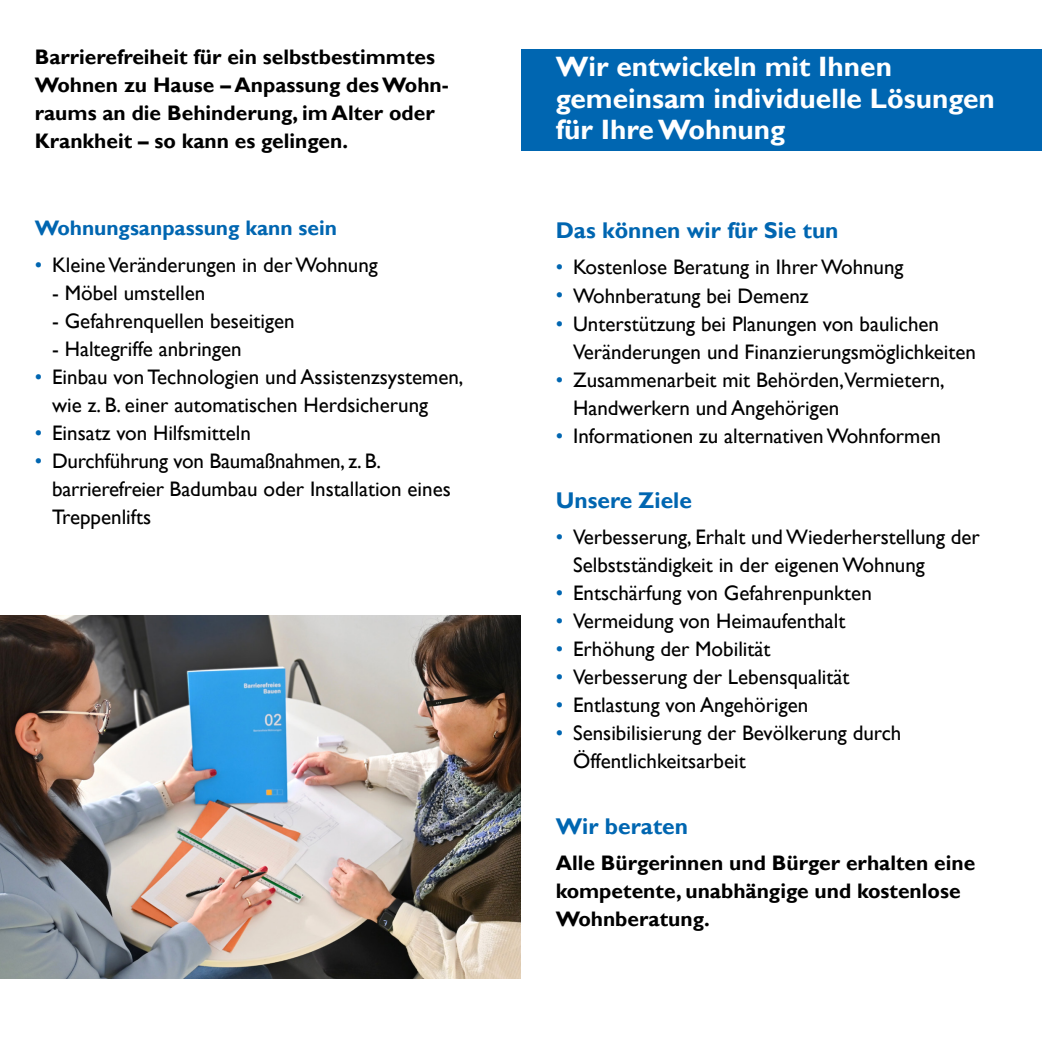
<style>
.page{position:relative;width:1042px;height:1042px;background:#fff}
.page>*{position:absolute;margin:0;border:0;box-sizing:border-box;transform-origin:0 0}
.t1{font:700 28px/31.5px "Gill Alt One";color:#fff}
.t2{font:700 22.75px "Gill Alt One";color:#0066b1}
.t3{font:21px/28px "Gill Alt One";color:#000}
.t4{font:700 21px/28px "Gill Alt One";color:#000}
.t5{font:700 21px "Gill Alt One";color:#0066b1}
.s1{color:#0066b1}
</style>
<div class="page">
<div style="left:521px;top:50px;width:521px;height:101px;background:#0066b1"></div>
<img style="left:0;top:615px;width:521px;height:364px">
<p class="t4" style="left:35px;top:43px;width:415px">Barrierefreiheit für ein selbstbestimmtes Wohnen zu Hause – Anpassung des Wohn&shy;raums an die Behinderung, im Alter oder Krankheit – so kann es gelingen.</p>
<p class="t5" style="left:35px;top:216px;width:304px">Wohnungsanpassung kann sein</p>
<p class="t3" style="left:35px;top:251px;width:345px"><span class="s1">•</span> Kleine Veränderungen in der Wohnung</p>
<p class="t3" style="left:52px;top:279px;width:155px">- Möbel umstellen</p>
<p class="t3" style="left:52px;top:307px;width:244px">- Gefahrenquellen beseitigen</p>
<p class="t3" style="left:52px;top:335px;width:191px">- Haltegriffe anbringen</p>
<p class="t3" style="left:52px;top:363px;width:413px;text-indent:-17px"><span class="s1">•</span> Einbau von Technologien und Assistenzsystemen, wie z. B. einer automatischen Herdsicherung</p>
<p class="t3" style="left:35px;top:419px;width:218px"><span class="s1">•</span> Einsatz von Hilfsmitteln</p>
<p class="t3" style="left:52px;top:447px;width:400px;text-indent:-17px"><span class="s1">•</span> Durchführung von Baumaßnahmen, z. B. barrierefreier Badumbau oder Installation eines<br>Treppenlifts</p>
<h1 class="t1" style="left:556px;top:51px;width:440px">Wir entwickeln mit Ihnen gemeinsam individuelle Lösungen für Ihre Wohnung</h1>
<p class="t2" style="left:556px;top:217px;width:284px">Das können wir für Sie tun</p>
<p class="t3" style="left:556px;top:253px;width:349px"><span class="s1">•</span> Kostenlose Beratung in Ihrer Wohnung</p>
<p class="t3" style="left:556px;top:281px;width:254px"><span class="s1">•</span> Wohnberatung bei Demenz</p>
<p class="t3" style="left:573px;top:309px;width:404px;text-indent:-17px"><span class="s1">•</span> Unterstützung bei Planungen von baulichen<br>Veränderungen und Finanzierungsmöglichkeiten</p>
<p class="t3" style="left:573px;top:365px;width:373px;text-indent:-17px"><span class="s1">•</span> Zusammenarbeit mit Behörden,Vermietern,<br>Handwerkern und Angehörigen</p>
<p class="t3" style="left:556px;top:421px;width:387px"><span class="s1">•</span> Informationen zu alternativen Wohnformen</p>
<p class="t2" style="left:556px;top:487px;width:138px">Unsere Ziele</p>
<p class="t3" style="left:573px;top:523px;width:408px;text-indent:-17px"><span class="s1">•</span> Verbesserung, Erhalt und Wiederherstellung der<br>Selbstständigkeit in der eigenen Wohnung</p>
<p class="t3" style="left:556px;top:579px;width:318px"><span class="s1">•</span> Entschärfung von Gefahrenpunkten</p>
<p class="t3" style="left:556px;top:607px;width:291px"><span class="s1">•</span> Vermeidung von Heimaufenthalt</p>
<p class="t3" style="left:556px;top:635px;width:216px"><span class="s1">•</span> Erhöhung der Mobilität</p>
<p class="t3" style="left:556px;top:663px;width:295px"><span class="s1">•</span> Verbesserung der Lebensqualität</p>
<p class="t3" style="left:556px;top:691px;width:254px"><span class="s1">•</span> Entlastung von Angehörigen</p>
<p class="t3" style="left:573px;top:719px;width:330px;text-indent:-17px"><span class="s1">•</span> Sensibilisierung der Bevölkerung durch<br>Öffentlichkeitsarbeit</p>
<p class="t2" style="left:556px;top:813px;width:134px">Wir beraten</p>
<p class="t4" style="left:556px;top:849px;width:421px">Alle Bürgerinnen und Bürger erhalten eine kompetente, unabhängige und kostenlose<br>Wohnberatung.</p>
</div>
